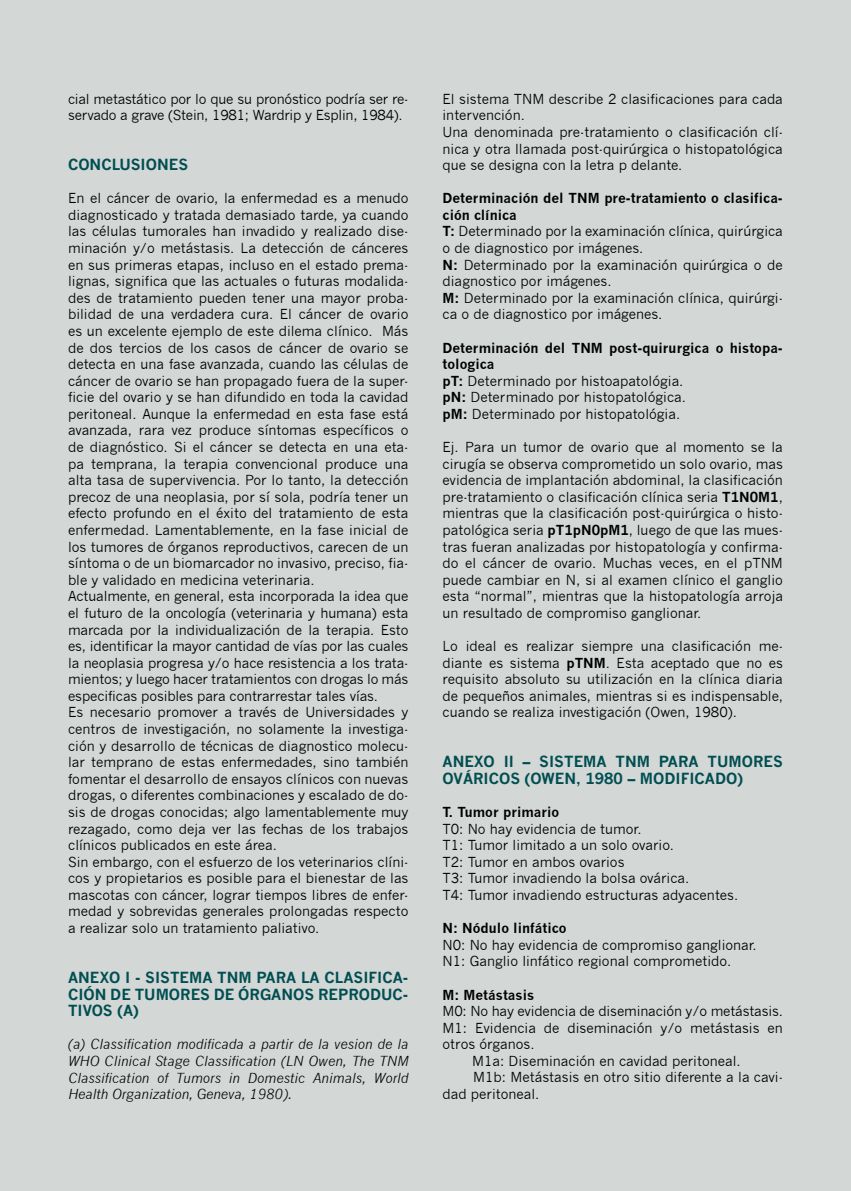
<style>
.page{position:relative;width:851px;height:1191px;background:#fff}
.page>*{position:absolute;margin:0;border:0;box-sizing:border-box;transform-origin:0 0}
.t1{font:700 15px/16.5px "News Gothic";color:#004e51;text-align:justify}
.t2{font:13.5px/16.6px "News Gothic";color:#000}
.t3{font:italic 13.5px/16.6px "News Gothic";color:#000;text-align:justify}
.t4{font:700 13.5px "News Gothic";color:#000}
.t5{font:13.5px/16.6px "News Gothic";letter-spacing:-.02em;color:#000}
.s1{font-weight:700}
</style>
<div class="page">
<div style="left:0;top:0;width:850px;height:1191px;background:#d3d7d6"></div>
<p class="t5" style="left:68px;top:91px;width:342px">cial metastático por lo que su pronóstico podría ser re&shy;servado a grave (Stein, 1981; Wardrip y Esplin, 1984).</p>
<p class="t1" style="left:68px;top:156px;width:122px">Conclusiones</p>
<p class="t2" style="left:68px;top:190px;width:342px">En el cáncer de ovario, la enfermedad es a menudo diagnosticado y tratada demasiado tarde, ya cuando las células tumorales han invadido y realizado dise&shy;minación y/o metástasis. La detección de cánceres en sus primeras etapas, incluso en el estado prema&shy;lignas, significa que las actuales o futuras modalida&shy;des de tratamiento pueden tener una mayor proba&shy;bilidad de una verdadera cura. El cáncer de ovario es un excelente ejemplo de este dilema clínico. Más de dos tercios de los casos de cáncer de ovario se detecta en una fase avanzada, cuando las células de cáncer de ovario se han propagado fuera de la super&shy;ficie del ovario y se han difundido en toda la cavidad peritoneal. Aunque la enfermedad en esta fase está avanzada, rara vez produce síntomas específicos o de diagnóstico. Si el cáncer se detecta en una eta&shy;pa temprana, la terapia convencional produce una alta tasa de supervivencia. Por lo tanto, la detección precoz de una neoplasia, por sí sola, podría tener un efecto profundo en el éxito del tratamiento de esta enfermedad. Lamentablemente, en la fase inicial de los tumores de órganos reproductivos, carecen de un síntoma o de un biomarcador no invasivo, preciso, fia&shy;ble y validado en medicina veterinaria.<br>Actualmente, en general, esta incorporada la idea que el futuro de la oncología (veterinaria y humana) esta marcada por la individualización de la terapia. Esto es, identificar la mayor cantidad de vías por las cuales la neoplasia progresa y/o hace resistencia a los trata&shy;mientos; y luego hacer tratamientos con drogas lo más especificas posibles para contrarrestar tales vías.<br>Es necesario promover a través de Universidades y centros de investigación, no solamente la investiga&shy;ción y desarrollo de técnicas de diagnostico molecu&shy;lar temprano de estas enfermedades, sino también fomentar el desarrollo de ensayos clínicos con nuevas drogas, o diferentes combinaciones y escalado de do&shy;sis de drogas conocidas; algo lamentablemente muy rezagado, como deja ver las fechas de los trabajos clínicos publicados en este área.<br>Sin embargo, con el esfuerzo de los veterinarios clíni&shy;cos y propietarios es posible para el bienestar de las mascotas con cáncer, lograr tiempos libres de enfer&shy;medad y sobrevidas generales prolongadas respecto a realizar solo un tratamiento paliativo.</p>
<p class="t1" style="left:68px;top:969px;width:12px">ANE</p>
<p class="t1" style="left:68px;top:969px;width:342px;text-indent:31px">XO I - Sistema TNM para la clasifica&shy;ción de tumores de órganos reproduc&shy;t ivos (a)</p>
<p class="t3" style="left:68px;top:1036px;width:342px">(a) Classification modificada a partir de la vesion de la WHO Clinical Stage Classification (LN Owen, The TNM Classification of Tumors in Domestic Animals, World Health Organization, Geneva, 1980).</p>
<p class="t2" style="left:442px;top:91px;width:342px">El sistema TNM describe 2 clasificaciones para cada intervención.<br>Una denominada pre-tratamiento o clasificación clí&shy;nica y otra llamada post-quirúrgica o histopatológica que se designa con la letra p delante.</p>
<p class="t4" style="left:442px;top:190px;width:146px">Determinación del TNM</p>
<p class="t4" style="left:604px;top:190px;width:180px">pre-tratamiento o clasifica-</p>
<p class="t2" style="left:442px;top:207px;width:342px"><span class="s1">ción clínica<br>T:</span> Determinado por la examinación clínica, quirúrgica o de diagnostico por imágenes.<br><span class="s1">N :</span> Determinado por la examinación quirúrgica o de diagnostico por imágenes.<br><span class="s1">M :</span> Determinado por la examinación clínica, quirúrgi&shy;ca o de diagnostico por imágenes.</p>
<p class="t4" style="left:442px;top:339px;width:149px">Determinación del TNM</p>
<p class="t4" style="left:609px;top:339px;width:175px">post-quirurgica o histopa-</p>
<p class="t2" style="left:442px;top:356px;width:245px"><span class="s1">tologica<br>pT:</span> Determinado por histoapatológia. <span class="s1">pN :</span> Determinado por histopatológica. <span class="s1">pM :</span> Determinado por histopatológia.</p>
<p class="t2" style="left:442px;top:439px;width:342px;text-align:justify">Ej. Para un tumor de ovario que al momento se la cirugía se observa comprometido un solo ovario, mas evidencia de implantación abdominal, la clasificación pre-tratamiento o clasificación clínica seria <span class="s1">T1N0M 1</span>, mientras que la clasificación post-quirúrgica o histo&shy;patológica seria <span class="s1">pT1pN0pM 1</span>, luego de que las mues&shy;tras fueran analizadas por histopatología y confirma&shy;do el cáncer de ovario. Muchas veces, en el pTNM puede cambiar en N, si al examen clínico el ganglio esta “normal”, mientras que la histopatología arroja un resultado de compromiso ganglionar.</p>
<p class="t2" style="left:442px;top:638px;width:342px;text-align:justify">Lo ideal es realizar siempre una clasificación me&shy;diante es sistema <span class="s1">pTNM</span> . Esta aceptado que no es requisito absoluto su utilización en la clínica diaria de pequeños animales, mientras si es indispensable, cuando se realiza investigación (Owen, 1980).</p>
<p class="t1" style="left:442px;top:753px;width:12px">ANE</p>
<p class="t1" style="left:474px;top:753px;width:164px">XO II – Sistema TNM</p>
<p class="t1" style="left:442px;top:753px;width:342px;text-indent:216px">para tumores ováricos (Owen, 1980 – modif icado)</p>
<p class="t4" style="left:442px;top:804px;width:118px">T. Tumor primario</p>
<p class="t2" style="left:442px;top:820px;width:297px">T0: No hay evidencia de tumor.<br>T1: Tumor limitado a un solo ovario.<br>T2: Tumor en ambos ovarios<br>T3: Tumor invadiendo la bolsa ovárica.<br>T4: Tumor invadiendo estructuras adyacentes.</p>
<p class="t4" style="left:442px;top:920px;width:126px">N : Nódulo linfático</p>
<p class="t2" style="left:442px;top:936px;width:316px">N0: No hay evidencia de compromiso ganglionar.<br>N1: Ganglio linfático regional comprometido.</p>
<p class="t4" style="left:442px;top:986px;width:93px">M : M etástasis</p>
<p class="t2" style="left:442px;top:1003px;width:342px">M0: No hay evidencia de diseminación y/o metástasis.</p>
<p class="t2" style="left:442px;top:1019px;width:342px">M1: Evidencia de diseminación y/o metástasis en</p>
<p class="t2" style="left:442px;top:1036px;width:94px">otros órganos.</p>
<p class="t2" style="left:472px;top:1052px;width:270px">M1a: Diseminación en cavidad peritoneal.</p>
<p class="t2" style="left:473px;top:1069px;width:311px">M1b: Metástasis en otro sitio diferente a la cavi-</p>
<p class="t2" style="left:442px;top:1085px;width:98px">dad peritoneal.</p>
</div>
